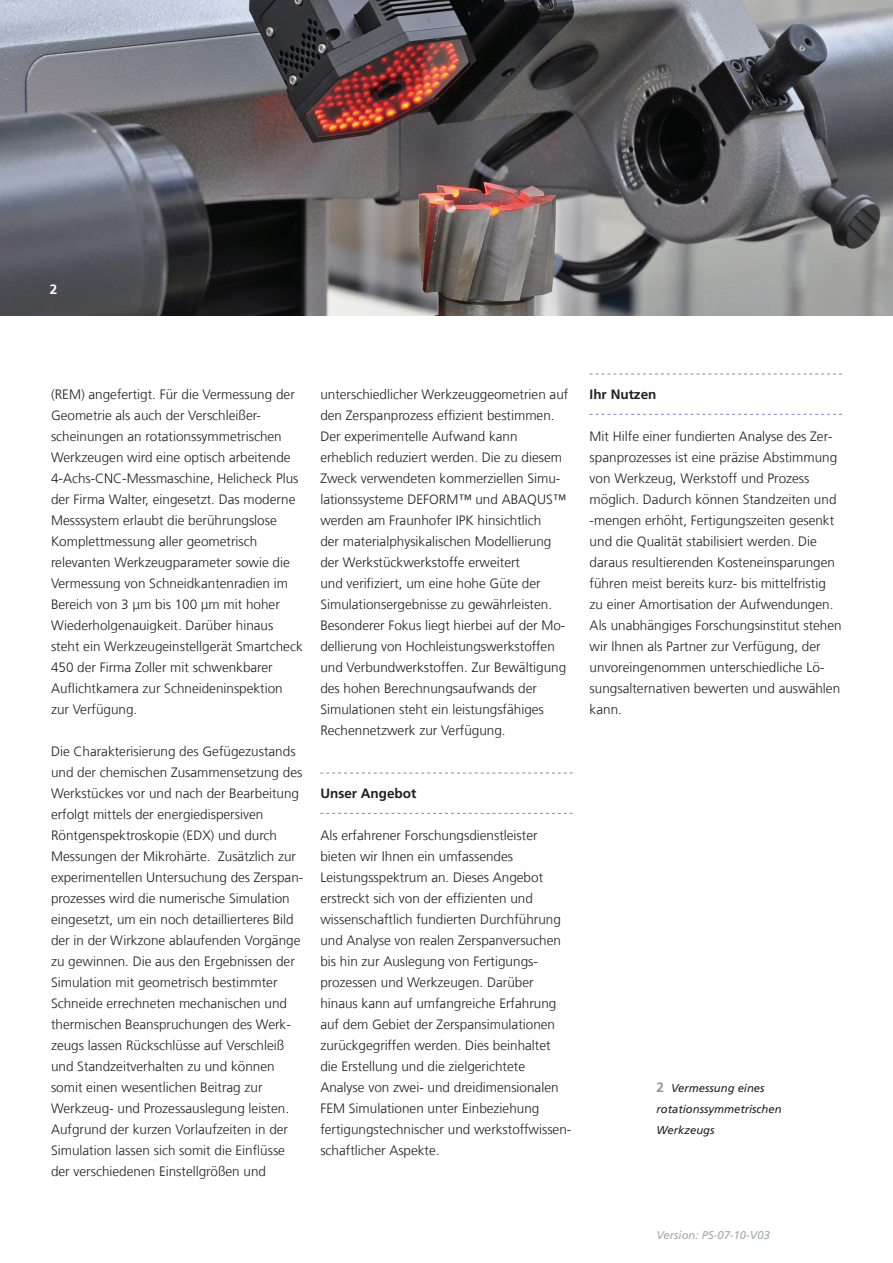
<style>
.page{position:relative;width:893px;height:1263px;background:#fff}
.page>*{position:absolute;margin:0;border:0;box-sizing:border-box;transform-origin:0 0}
.t1{font:300 13.5px/21px "Frutiger LT Com";color:#231f20}
.t2{font:700 13.5px "Frutiger LT Com";color:#231f20}
.t3{font:700 13.5px "Frutiger LT Com";color:#fff}
.t4{font:italic 11.25px/21px "Frutiger LT Com";color:#231f20}
.t5{font:italic 11.25px "Frutiger LT Com";color:#9da9ad}
.s1{font-weight:700;font-style:normal;font-size:13.5px;color:#939598}
</style>
<div class="page">
<svg style="left:590px;top:374px;width:252px;height:1px"></svg>
<svg style="left:590px;top:414px;width:252px;height:1px"></svg>
<svg style="left:320px;top:773px;width:253px;height:1px"></svg>
<svg style="left:320px;top:813px;width:253px;height:1px"></svg>
<img style="left:0;top:0;width:893px;height:315px">
<p class="t3" style="left:50px;top:281px;width:9px">2</p>
<p class="t3" style="left:51px;top:281px;width:9px">1</p>
<p class="t1" style="left:51px;top:384px;width:253px">(REM) angefertigt. Für die Vermessung der Geometrie als auch der Verschleißer&shy;scheinungen an rotationssymmetrischen Werkzeugen wird eine optisch arbeitende 4-Achs-CNC-Messmaschine, Helicheck Plus der Firma Walter, eingesetzt. Das moderne Messsystem erlaubt die berührungslose Komplettmessung aller geometrisch relevanten Werkzeugparameter sowie die Vermessung von Schneidkantenradien im Bereich von 3 μm bis 100 μm mit hoher Wiederholgenauigkeit. Darüber hinaus steht ein Werkzeugeinstellgerät Smartcheck 450 der Firma Zoller mit schwenkbarer Auflichtkamera zur Schneideninspektion zur Verfügung.</p>
<p class="t1" style="left:51px;top:741px;width:254px">Die Charakterisierung des Gefügezustands und der chemischen Zusammensetzung des Werkstückes vor und nach der Bearbeitung erfolgt mittels der energiedispersiven Röntgenspektroskopie (EDX) und durch Messungen der Mikrohärte. Zusätzlich zur experimentellen Untersuchung des Zerspan&shy;prozesses wird die numerische Simulation eingesetzt, um ein noch detaillierteres Bild der in der Wirkzone ablaufenden Vorgänge zu gewinnen. Die aus den Ergebnissen der Simulation mit geometrisch bestimmter Schneide errechneten mechanischen und thermischen Beanspruchungen des Werk&shy;zeugs lassen Rückschlüsse auf Verschleiß und Standzeitverhalten zu und können somit einen wesentlichen Beitrag zur Werkzeug- und Prozessauslegung leisten.<br>Aufgrund der kurzen Vorlaufzeiten in der Simulation lassen sich somit die Einflüsse der verschiedenen Einstellgrößen und</p>
<p class="t1" style="left:320px;top:384px;width:250px">unterschiedlicher Werkzeuggeometrien auf den Zerspanprozess effizient bestimmen.<br>Der experimentelle Aufwand kann erheblich reduziert werden. Die zu diesem Zweck verwendeten kommerziellen Simu&shy;lationssysteme DEFORM™ und ABAQUS™ werden am Fraunhofer IPK hinsichtlich<br>der materialphysikalischen Modellierung der Werkstückwerkstoffe erweitert<br>und verifiziert, um eine hohe Güte der Simulationsergebnisse zu gewährleisten.<br>Besonderer Fokus liegt hierbei auf der Mo&shy;dellierung von Hochleistungswerkstoffen und Verbundwerkstoffen. Zur Bewältigung des hohen Berechnungsaufwands der Simulationen steht ein leistungsfähiges Rechennetzwerk zur Verfügung.</p>
<p class="t2" style="left:320px;top:786px;width:97px">Unser Angebot</p>
<p class="t1" style="left:320px;top:825px;width:253px">Als erfahrener Forschungsdienstleister bieten wir Ihnen ein umfassendes Leistungsspektrum an. Dieses Angebot erstreckt sich von der effizienten und wissenschaftlich fundierten Durchführung und Analyse von realen Zerspanversuchen bis hin zur Auslegung von Fertigungs&shy;prozessen und Werkzeugen. Darüber hinaus kann auf umfangreiche Erfahrung auf dem Gebiet der Zerspansimulationen zurückgegriffen werden. Dies beinhaltet<br>die Erstellung und die zielgerichtete Analyse von zwei- und dreidimensionalen FEM Simulationen unter Einbeziehung fertigungstechnischer und werkstoffwissen&shy;schaftlicher Aspekte.</p>
<p class="t2" style="left:590px;top:386px;width:68px">Ihr Nutzen</p>
<p class="t1" style="left:590px;top:426px;width:254px">Mit Hilfe einer fundierten Analyse des Zer&shy;spanprozesses ist eine präzise Abstimmung von Werkzeug, Werkstoff und Prozess möglich. Dadurch können Standzeiten und -mengen erhöht, Fertigungszeiten gesenkt und die Qualität stabilisiert werden. Die daraus resultierenden Kosteneinsparungen führen meist bereits kurz- bis mittelfristig zu einer Amortisation der Aufwendungen.<br>Als unabhängiges Forschungsinstitut stehen wir Ihnen als Partner zur Verfügung, der unvoreingenommen unterschiedliche Lö&shy;sungsalternativen bewerten und auswählen kann.</p>
<p class="t4" style="left:657px;top:1078px;width:127px"><span class="s1">2</span> Vermessung eines rotationssymmetrischen<br>Werkzeugs</p>
<p class="t5" style="left:657px;top:1229px;width:115px">Version: PS-07-10-V03</p>
</div>
